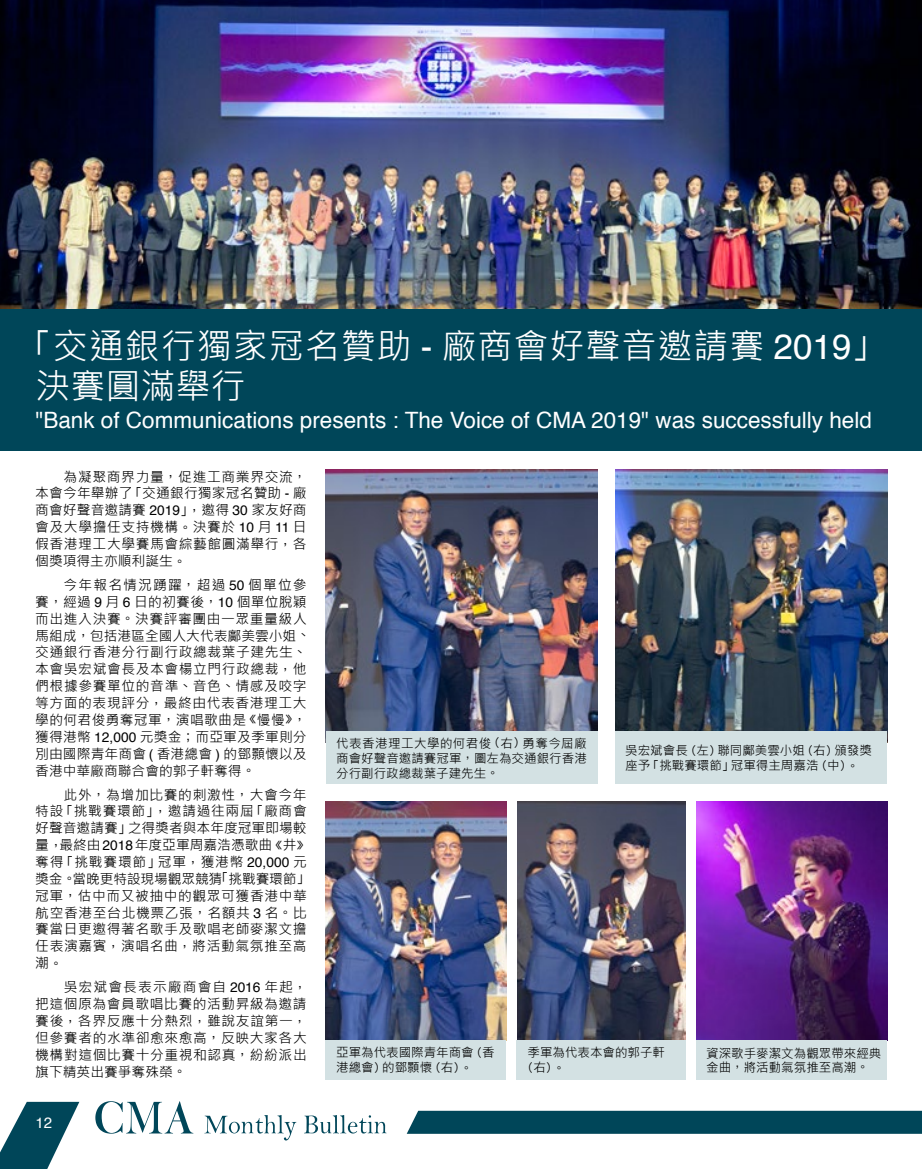
<style>
.page{position:relative;width:922px;height:1169px;background:#fff}
.page>*{position:absolute;margin:0;border:0;box-sizing:border-box;transform-origin:0 0}
.t1{font:35px/40px "Microsoft Jheng Hei";letter-spacing:.03em;color:#fff}
.t2{font:22.5px "Helvetica";color:#fff}
.t3{font:15px "Helvetica";color:#fff}
.t4{font:13.75px/16.9px "Microsoft Jheng Hei";letter-spacing:.045em;color:#000;text-align:justify}
.t5{font:12.5px/15px "Microsoft Jheng Hei";color:#000}
.t6{font:300 12.5px "ST Heiti TC";color:#000}
.s1{font-family:"ST Heiti TC";font-weight:300}
.s2{font-family:"Helvetica"}
.s3{font-family:"Microsoft Jheng Hei";font-weight:400}
</style>
<div class="page">
<svg style="left:0;top:1102px;width:79px;height:67px"></svg>
<div style="left:406px;top:1111px;width:515px;height:23px;background:#004659"></div>
<svg style="left:95px;top:1101px;width:98px;height:32px"></svg>
<svg style="left:204px;top:1115px;width:92px;height:25px"></svg>
<svg style="left:304px;top:1115px;width:82px;height:18px"></svg>
<img style="left:0;top:0;width:921px;height:309px">
<div style="left:0;top:309px;width:921px;height:142px;background:#004659"></div>
<img style="left:325px;top:469px;width:272px;height:262px">
<img style="left:325px;top:801px;width:181px;height:239px">
<img style="left:615px;top:469px;width:272px;height:273px">
<img style="left:696px;top:801px;width:191px;height:239px">
<img style="left:517px;top:801px;width:168px;height:239px">
<div style="left:325px;top:731px;width:272px;height:53px;background:#d3e1e3"></div>
<div style="left:325px;top:1040px;width:181px;height:39px;background:#d3e1e3"></div>
<div style="left:614px;top:731px;width:272px;height:53px;background:#d3e1e3"></div>
<div style="left:696px;top:1040px;width:190px;height:39px;background:#d3e1e3"></div>
<div style="left:516px;top:1040px;width:169px;height:39px;background:#d3e1e3"></div>
<h1 class="t1" style="left:35px;top:326px;width:852px;text-indent:-19px"><span class="s1">「</span>交通銀行獨家冠名贊助 <span class="s2">-</span> 廠商會好聲音邀請賽 <span class="s2">2019</span><span class="s1">」</span>決賽圓滿舉行</h1>
<h2 class="t2" style="left:35px;top:403px;width:837px">"Bank of Communications presents : The Voice of CMA 2019" was successfully held</h2>
<p class="t4" style="left:35px;top:468px;width:273px;text-indent:28px">為凝聚商界力量<span class="s1">，</span>促進工商業界交流<span class="s1">，</span>本會今年舉辦了<span class="s1">「</span>交通銀行獨家冠名贊助 <span class="s2">-</span> 廠商會好聲音邀請賽 <span class="s2">2019</span><span class="s1">」，</span>邀得 <span class="s2">30</span> 家友好商會及大學擔任支持機構<span class="s1">。</span>決賽於 <span class="s2">10</span> 月 <span class="s2">11</span> 日假香港理工大學賽馬會綜藝館圓滿舉行<span class="s1">，</span>各個獎項得主亦順利誕生<span class="s1">。</span></p>
<p class="t4" style="left:35px;top:576px;width:276px;text-align:left;text-indent:28px">今年報名情況踴躍<span class="s1">，</span>超過 <span class="s2">50</span> 個單位參賽<span class="s1">，</span>經過 <span class="s2">9</span> 月 <span class="s2">6</span> 日的初賽後<span class="s1">，</span><span class="s2">10</span> 個單位脫穎而出進入決賽<span class="s1">。</span>決賽評審團由一眾重量級人馬組成<span class="s1">，</span>包括港區全國人大代表鄺美雲小姐<span class="s1">、</span>交通銀行香港分行副行政總裁葉子建先生<span class="s1">、</span>本會吳宏斌會長及本會楊立門行政總裁<span class="s1">，</span>他們根據參賽單位的音準<span class="s1">、</span>音色<span class="s1">、</span>情感及咬字等方面的表現評分<span class="s1">，</span>最終由代表香港理工大學的何君俊勇奪冠軍<span class="s1">，</span>演唱歌曲是<span class="s1">《</span>慢慢<span class="s1">》，</span>獲得港幣 <span class="s2">12,000</span> 元獎金<span class="s1">；</span>而亞軍及季軍則分別由國際青年商會 <span class="s2">(</span> 香港總會 <span class="s2">)</span> 的鄧顥懷以及香港中華廠商聯合會的郭子軒奪得<span class="s1">。</span></p>
<p class="t4" style="left:35px;top:786px;width:276px;text-align:left;text-indent:28px">此外<span class="s1">，</span>為增加比賽的刺激性<span class="s1">，</span>大會今年特設<span class="s1">「</span>挑戰賽環節<span class="s1">」，</span>邀請過往兩屆<span class="s1">「</span>廠商會好聲音邀請賽<span class="s1">」</span>之得獎者與本年度冠軍即場較量<span class="s1">，</span>最終由<span class="s2">2018</span>年度亞軍周嘉浩憑歌曲<span class="s1">《</span>井<span class="s1">》</span>奪得<span class="s1">「</span>挑戰賽環節<span class="s1">」</span>冠軍<span class="s1">，</span>獲港幣 <span class="s2">20,000</span> 元獎金<span class="s1">。</span>當晚更特設現場觀眾競猜<span class="s1">「</span>挑戰賽環節<span class="s1">」</span>冠軍<span class="s1">，</span>估中而又被抽中的觀眾可獲香港中華航空香港至台北機票乙張<span class="s1">，</span>名額共 <span class="s2">3</span> 名<span class="s1">。</span>比賽當日更邀得著名歌手及歌唱老師麥潔文擔任表演嘉賓<span class="s1">，</span>演唱名曲<span class="s1">，</span>將活動氣氛推至高潮<span class="s1">。</span></p>
<p class="t4" style="left:35px;top:979px;width:273px;text-indent:28px">吳宏斌會長表示廠商會自 <span class="s2">2016</span> 年起<span class="s1">，</span>把這個原為會員歌唱比賽的活動昇級為邀請賽後<span class="s1">，</span>各界反應十分熱烈<span class="s1">，</span>雖說友誼第一<span class="s1">，</span>但參賽者的水準卻愈來愈高<span class="s1">，</span>反映大家各大機構對這個比賽十分重視和認真<span class="s1">，</span>紛紛派出旗下精英出賽爭奪殊榮<span class="s1">。</span></p>
<p class="t3" style="left:35px;top:1111px;width:18px">12</p>
<p class="t5" style="left:336px;top:735px;width:252px;text-align:justify">代表香港理工大學的何君俊<span class="s1">（</span>右<span class="s1">）</span>勇奪今屆廠商會好聲音邀請賽冠軍<span class="s1">，</span>圖左為交通銀行香港分行副行政總裁葉子建先生<span class="s1">。</span></p>
<p class="t5" style="left:625px;top:743px;width:248px">吳宏斌會長<span class="s1">（</span>左<span class="s1">）</span>聯同鄺美雲小姐<span class="s1">（</span>右<span class="s1">）</span>頒發獎座予<span class="s1">「</span>挑戰賽環節<span class="s1">」</span>冠軍得主周嘉浩<span class="s1">（</span>中<span class="s1">）。</span></p>
<p class="t5" style="left:336px;top:1045px;width:160px">亞軍為代表國際青年商會<span class="s1">（</span>香港總會<span class="s1">）</span>的鄧顥懷<span class="s1">（</span>右<span class="s1">）。</span></p>
<p class="t5" style="left:527px;top:1045px;width:139px">季軍為代表本會的郭子軒</p>
<p class="t6" style="left:521px;top:1056px;width:46px">（<span class="s3">右</span>）。</p>
<p class="t5" style="left:706px;top:1046px;width:176px;line-height:13.8px">資深歌手麥潔文為觀眾帶來經典金曲<span class="s1">，</span>將活動氣氛推至高潮<span class="s1">。</span></p>
</div>
